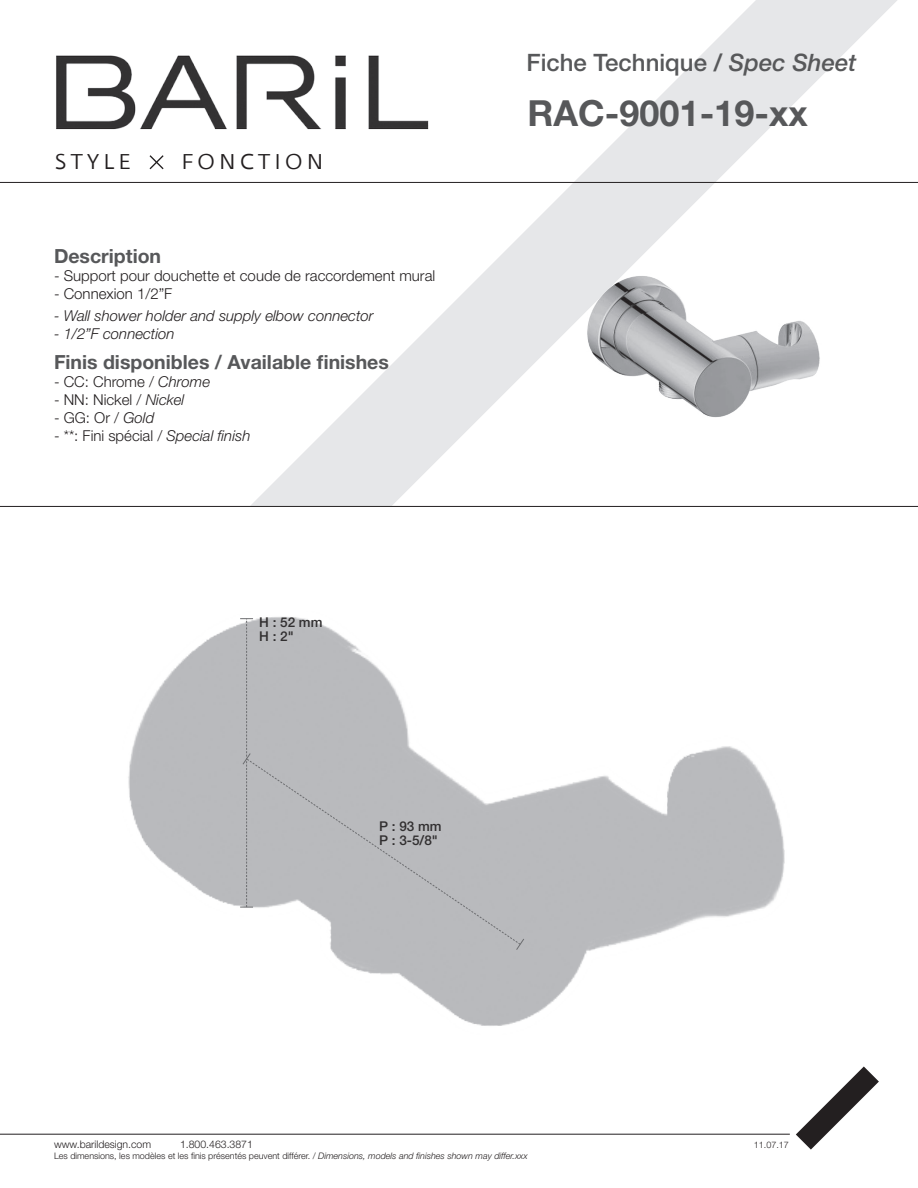
<style>
.page{position:relative;width:918px;height:1188px;background:#fff}
.page>*{position:absolute;margin:0;border:0;box-sizing:border-box;transform-origin:0 0}
.t1{font:700 36px "Helvetica Neue LT Std";color:#57585a}
.t2{font:500 24px "Helvetica Neue LT Std";color:#57585a}
.t3{font:21.3px "Fedra Sans Greek Book TF";letter-spacing:.2em;color:#231f20}
.t4{font:700 19.5px "Helvetica Neue LT Std";color:#57585a}
.t5{font:300 15px "Helvetica Neue LT Std";color:#231f20}
.t6{font:italic 300 15px "Helvetica Neue LT Std";color:#231f20}
.t7{font:500 13.5px/14.4px "Helvetica Neue LT Std";color:#312f30}
.t8{font:300 10.5px "Helvetica Neue LT Std";color:#231f20}
.t9{font:300 9px "Helvetica Neue LT Std";color:#231f20}
.s1{font-style:italic}
</style>
<div class="page">
<svg style="left:250px;top:0;width:648px;height:506px"></svg>
<img style="left:54px;top:54px;width:378px;height:128px">
<svg style="left:148px;top:154px;width:17px;height:17px"></svg>
<hr style="left:0;top:182px;width:918px;height:1px;background:#231f20">
<hr style="left:0;top:506px;width:918px;height:1px;background:#231f20">
<hr style="left:0;top:1134px;width:790px;height:1px;background:#231f20">
<svg style="left:796px;top:1066px;width:83px;height:84px"></svg>
<img style="left:128px;top:617px;width:657px;height:409px">
<svg style="left:246px;top:758px;width:275px;height:187px;background:#c1c1c4"></svg>
<svg style="left:516px;top:938px;width:9px;height:13px"></svg>
<svg style="left:240px;top:618px;width:13px;height:290px;background:#b5b6b9"></svg>
<img style="left:540px;top:182px;width:324px;height:324px">
<h2 class="t2" style="left:526px;top:48px;width:331px">Fiche Technique / <span class="s1">Spec Sheet</span></h2>
<h3 class="t3" style="left:55px;top:151px;width:77px">STYLE</h3>
<h3 class="t3" style="left:181px;top:151px;width:144px">FONCTION</h3>
<p class="t4" style="left:54px;top:244px;width:109px">Description</p>
<p class="t5" style="left:54px;top:266px;width:383px">- Support pour douchette et coude de raccordement mural</p>
<p class="t5" style="left:54px;top:284px;width:120px">- Connexion 1/2”F</p>
<p class="t6" style="left:54px;top:307px;width:321px">- Wall shower holder and supply elbow connector</p>
<p class="t6" style="left:54px;top:325px;width:122px">- 1/2”F connection</p>
<p class="t4" style="left:54px;top:350px;width:336px">Finis disponibles / Available finishes</p>
<p class="t5" style="left:54px;top:373px;width:158px">- CC: Chrome / <span class="s1">Chrome</span></p>
<p class="t5" style="left:54px;top:391px;width:132px">- NN: Nickel / <span class="s1">Nickel</span></p>
<p class="t5" style="left:54px;top:409px;width:102px">- GG: Or / <span class="s1">Gold</span></p>
<p class="t5" style="left:54px;top:427px;width:198px">- **: Fini spécial / <span class="s1">Special finish</span></p>
<p class="t7" style="left:259px;top:615px;width:65px">H : 52 mm<br>H : 2"</p>
<p class="t7" style="left:379px;top:819px;width:64px">P : 93 mm<br>P : 3-5/8"</p>
<p class="t1" style="left:528px;top:91px;width:282px">RAC-9001-19-xx</p>
<p class="t8" style="left:54px;top:1138px;width:99px">www.barildesign.com</p>
<p class="t8" style="left:180px;top:1138px;width:74px">1.800.463.3871</p>
<p class="t9" style="left:754px;top:1140px;width:37px">11.07.17</p>
<p class="t9" style="left:54px;top:1150px;width:475px">Les dimensions, les modèles et les finis présentés peuvent différer. / <span class="s1">Dimensions, models and finishes shown may differ.xxx</span></p>
</div>
